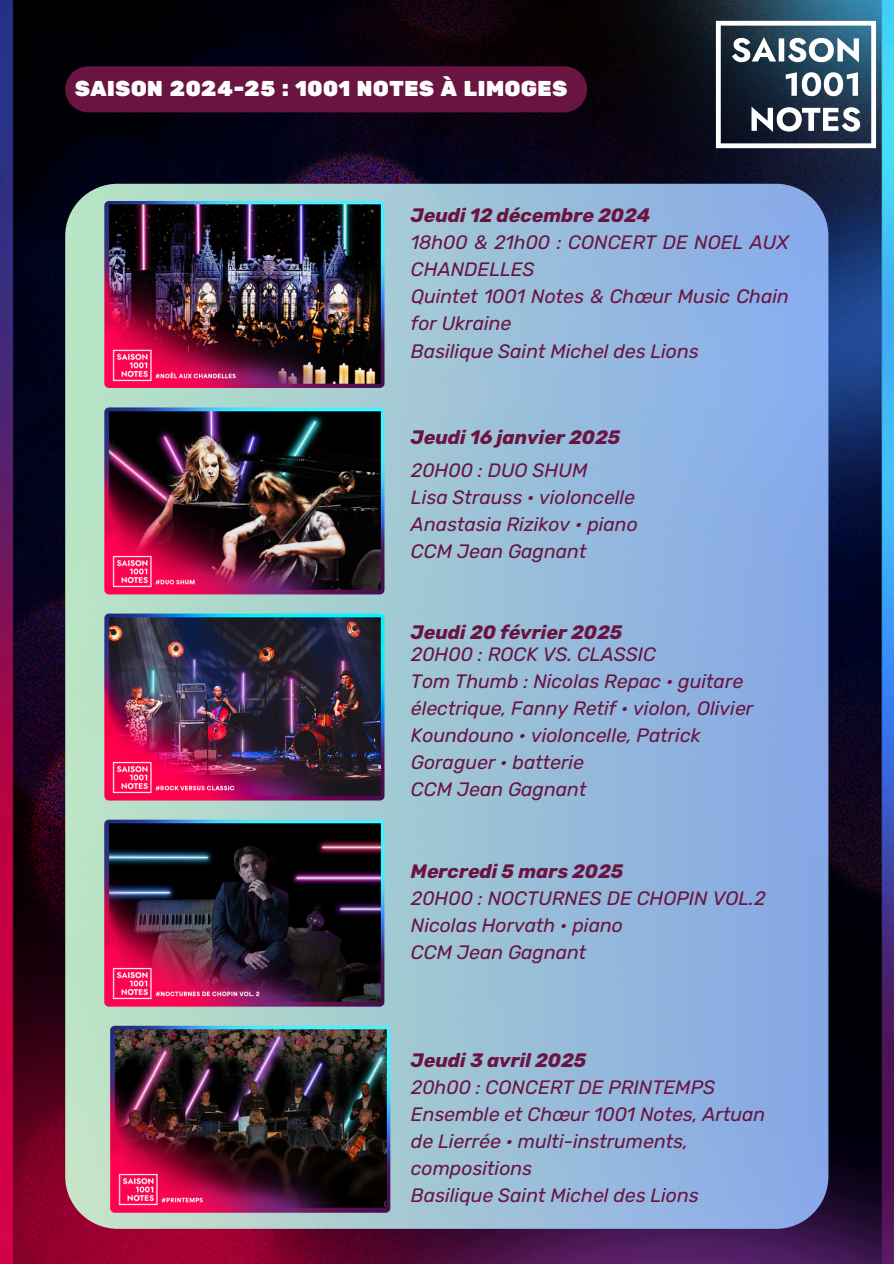
<style>
.page{position:relative;width:894px;height:1264px;background:#fff}
.page>*{position:absolute;margin:0;border:0;box-sizing:border-box;transform-origin:0 0}
.t1{font:21.45px "Rubik One";color:#fefefe}
.t2{font:italic 19.35px/27px "Rubik";color:#6a1441}
.t3{font:italic 700 19.35px "Rubik";color:#6a1441}
</style>
<div class="page">
<img style="left:0;top:0;width:893px;height:1263px">
<img style="left:693px;top:9px;width:200px;height:152px">
<div style="left:65px;top:66px;width:522px;height:46px;background:#6a1441"></div>
<div style="left:65px;top:184px;width:763px;height:1044px;background:linear-gradient(to right,#bdddc0,#84a9e9);border-radius:52px"></div>
<img style="left:104px;top:201px;width:280px;height:187px;border-radius:5px">
<img style="left:104px;top:407px;width:280px;height:187px;border-radius:5px">
<img style="left:104px;top:613px;width:280px;height:187px;border-radius:5px">
<img style="left:104px;top:819px;width:280px;height:187px;border-radius:5px">
<img style="left:110px;top:1025px;width:280px;height:187px;border-radius:5px">
<p class="t1" style="left:75px;top:76px;width:494px">SAISON 2024-25 : 1001 NOTES À LIMOGES</p>
<p class="t3" style="left:411px;top:204px;width:241px">Jeudi 12 décembre 2024</p>
<p class="t2" style="left:411px;top:229px;width:379px">18h00 &amp; 21h00 : CONCERT DE NOEL AUX<br>CHANDELLES<br>Quintet 1001 Notes &amp; Chœur Music Chain for Ukraine<br>Basilique Saint Michel des Lions</p>
<p class="t3" style="left:411px;top:426px;width:211px">Jeudi 16 janvier 2025</p>
<p class="t2" style="left:411px;top:456px;width:228px">20H00 : DUO SHUM<br>Lisa Strauss • violoncelle<br>Anastasia Rizikov • piano<br>CCM Jean Gagnant</p>
<p class="t3" style="left:411px;top:620px;width:213px">Jeudi 20 février 2025</p>
<p class="t2" style="left:411px;top:641px;width:344px">20H00 : ROCK VS. CLASSIC<br>Tom Thumb : Nicolas Repac • guitare électrique, Fanny Retif • violon, Olivier<br>Koundouno • violoncelle, Patrick<br>Goraguer • batterie<br>CCM Jean Gagnant</p>
<p class="t3" style="left:411px;top:859px;width:214px">Mercredi 5 mars 2025</p>
<p class="t2" style="left:411px;top:884px;width:356px">20H00 : NOCTURNES DE CHOPIN VOL.2<br>Nicolas Horvath • piano<br>CCM Jean Gagnant</p>
<p class="t3" style="left:411px;top:1048px;width:177px">Jeudi 3 avril 2025</p>
<p class="t2" style="left:411px;top:1073px;width:355px">20h00 : CONCERT DE PRINTEMPS<br>Ensemble et Chœur 1001 Notes, Artuan de Lierrée • multi-instruments, compositions<br>Basilique Saint Michel des Lions</p>
</div>
